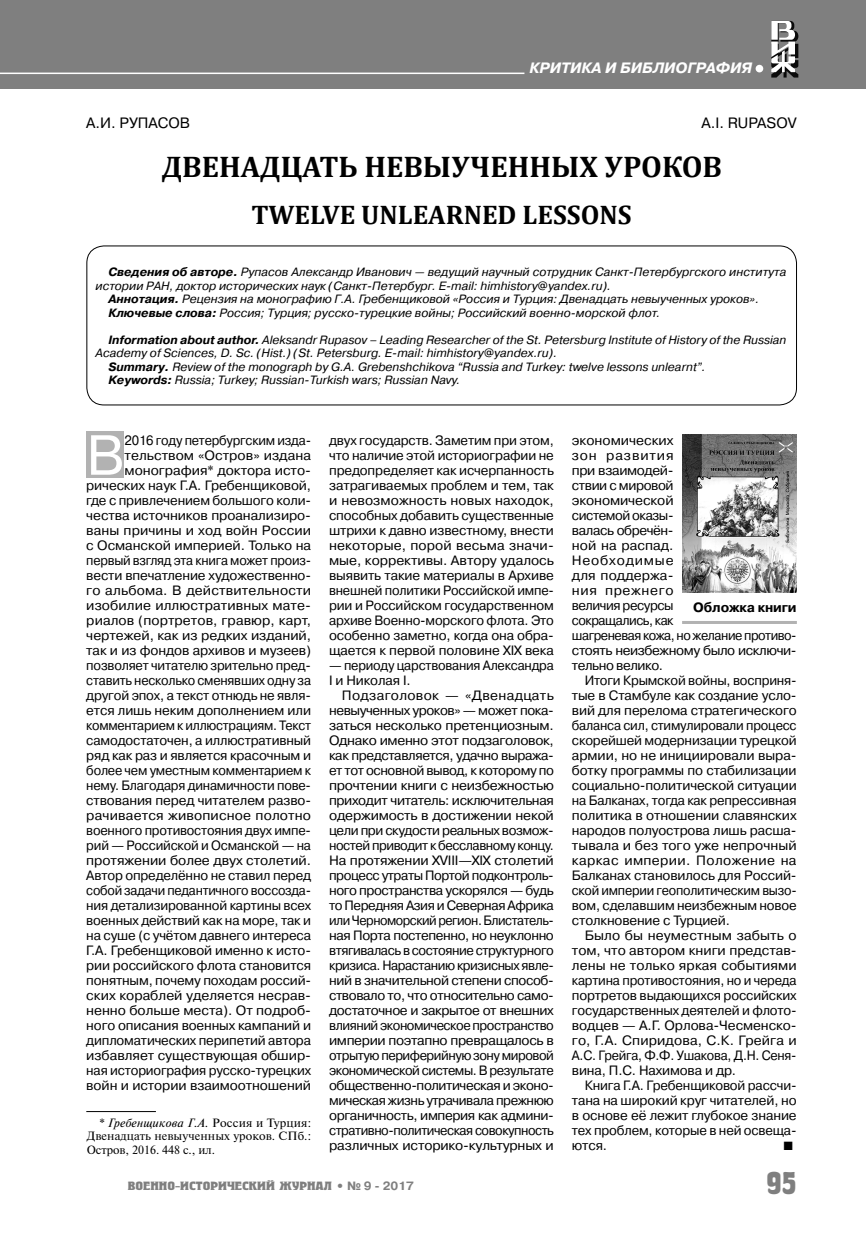
<style>
.page{position:relative;width:866px;height:1236px;background:#fff}
.page>*{position:absolute;margin:0;border:0;box-sizing:border-box;transform-origin:0 0}
.t1{font:56.4px "Pragmatica C";color:#fff}
.t2{font:700 31.5px "Herold C";color:#7f7f7f}
.t3{font:700 30px "Cambria";color:#000}
.t4{font:700 27px "Cambria";color:#000}
.t5{font:18px "Arial Narrow";color:#000}
.t6{font:15px "Pragmatica C";color:#000}
.t7{font:italic 700 15px "Pragmatica C";color:#fff}
.t8{font:13.5px/15px "Pragmatica C";letter-spacing:-.01em;color:#000;text-align:justify}
.t9{font:13.5px/15px "Pragmatica C";letter-spacing:-.01em;color:#000;text-align:right;scale:.95 1}
.t10{font:13.5px/15px "Pragmatica C";letter-spacing:-.03em;color:#000}
.t11{font:700 13.5px "Pragmatica C";letter-spacing:-.01em;color:#000}
.t12{font:italic 12px "Pragmatica C";color:#000}
.t13{font:12px/13.5px "Newton C";letter-spacing:.005em;color:#000;text-align:justify}
.t14{font:700 12px "Herold C";color:#7f7f7f;scale:1.2 1}
.s1{font-weight:700}
.s2{font-family:"Newton C"}
.s3{font-style:italic}
.s4{font-family:"Pragmatica C"}
</style>
<div class="page">
<div style="left:0;top:0;width:866px;height:88px;background:#7f7f7f"></div>
<div style="left:755px;top:65px;width:8px;height:7px;background:#fff;border-radius:50%"></div>
<svg style="left:771px;top:21px;width:27px;height:57px"></svg>
<hr style="left:0;top:73px;width:524px;height:1px;background:#fff">
<div style="left:86px;top:431px;width:38px;height:47px;background:#b2b2b2"></div>
<div style="left:86px;top:245px;width:711px;height:160px;border:1px solid #000;border-radius:17px"></div>
<hr style="left:86px;top:1111px;width:70px;height:1px;background:#000">
<hr style="left:682px;top:621px;width:115px;height:3px;background:#b2b2b2">
<img style="left:682px;top:434px;width:115px;height:158px">
<p class="t7" style="left:529px;top:62px;width:224px">КРИТИКА И БИБЛИОГРАФИЯ</p>
<p class="t6" style="left:86px;top:117px;width:105px">А.И. РУПАСОВ</p>
<p class="t6" style="left:701px;top:117px;width:97px">A.I. RUPASOV</p>
<h3 class="t3" style="left:162px;top:148px;width:562px">ДВЕНАДЦАТЬ НЕВЫУЧЕННЫХ УРОКОВ</h3>
<h3 class="t4" style="left:251px;top:198px;width:382px">TWELVE UNLEARNED LESSONS</h3>
<p class="t12" style="left:108px;top:267px;width:679px"><span class="s1">Сведения об авторе.</span> Рупасов Александр Иванович — ведущий научный сотрудник Санкт-Петербургского института</p>
<p class="t12" style="left:96px;top:281px;width:517px">истории РАН, доктор исторических наук (Санкт-Петербург. E-mail: himhistory@yandex.ru).</p>
<p class="t12" style="left:108px;top:294px;width:652px"><span class="s1">Аннотация.</span> Рецензия на монографию Г.А. Гребенщиковой «Россия и Турция: Двенадцать невыученных уроков».</p>
<p class="t12" style="left:108px;top:308px;width:553px"><span class="s1">Ключевые слова:</span> Россия; Турция; русско-турецкие войны; Российский военно-морской флот.</p>
<p class="t12" style="left:108px;top:335px;width:679px"><span class="s1">Information about author.</span> Aleksandr Rupasov – Leading Researcher of the St. Petersburg Institute of History of the Russian</p>
<p class="t12" style="left:96px;top:348px;width:463px">Academy of Sciences, D. Sc. (Hist.) (St. Petersburg. E-mail: himhistory@yandex.ru).</p>
<p class="t12" style="left:108px;top:362px;width:599px"><span class="s1">Summary.</span> Review of the monograph by G.A. Grebenshchikova “Russia and Turkey: twelve lessons unlearnt”.</p>
<p class="t12" style="left:108px;top:375px;width:353px"><span class="s1">Keywords:</span> Russia; Turkey; Russian-Turkish wars; Russian Navy.</p>
<p class="t9" style="left:86px;top:434px;width:238px">2016 году петербургским изда&shy;тельством «Остров» издана монография<span class="s2">*</span> доктора исто&shy;рических наук Г.А. Гребенщиковой, где с привлечением большого коли&shy;чества источников проанализиро&shy;ваны причины и ход войн России с Османской империей. Только на первый взгляд эта книга может произ&shy;вести впечатление художественно&shy;го альбома. В действительности изобилие иллюстративных мате&shy;риалов (портретов, гравюр, карт, чертежей, как из редких изданий, так и из фондов архивов и музеев) позволяет читателю зрительно пред&shy;ставить несколько сменявших одну за другой эпох, а текст отнюдь не явля&shy;ется лишь неким дополнением или комментарием к иллюстрациям. Текст самодостаточен, а иллюстративный ряд как раз и является красочным и более чем уместным комментарием к нему. Благодаря динамичности пове&shy;ствования перед читателем разво&shy;рачивается живописное полотно военного противостояния двух импе&shy;рий — Российской и Османской — на протяжении более двух столетий.<br>Автор определённо не ставил перед собой задачи педантичного воссозда&shy;ния детализированной картины всех военных действий как на море, так и на суше (с учётом давнего интереса Г.А. Гребенщиковой именно к исто&shy;рии российского флота становится понятным, почему походам россий&shy;ских кораблей уделяется несрав&shy;ненно больше места). От подроб&shy;ного описания военных кампаний и дипломатических перипетий автора избавляет существующая обшир&shy;ная историография русско-турецких войн и истории взаимоотношений</p>
<p class="t8" style="left:329px;top:434px;width:226px">двух государств. Заметим при этом, что наличие этой историографии не предопределяет как исчерпанность затрагиваемых проблем и тем, так и невозможность новых находок, способных добавить существенные штрихи к давно известному, внести некоторые, порой весьма значи&shy;мые, коррективы. Автору удалось выявить такие материалы в Архиве внешней политики Российской импе&shy;рии и Российском государственном архиве Военно-морского флота. Это особенно заметно, когда она обра&shy;щается к первой половине XIX века</p>
<h1 class="t1" style="left:86px;top:435px;width:40px">В</h1>
<p class="t9" style="left:329px;top:659px;width:238px;text-align:left">— периоду царствования Александра<br>I и Николая I.</p>
<p class="t8" style="left:329px;top:689px;width:226px;text-indent:13px">Подзаголовок — «Двенадцать невыученных уроков» — может пока&shy;заться несколько претенциозным.<br>Однако именно этот подзаголовок, как представляется, удачно выража&shy;ет тот основной вывод, к которому по прочтении книги с неизбежностью приходит читатель: исключительная одержимость в достижении некой цели при скудости реальных возмож&shy;ностей приводит к бесславному концу.<br>На протяжении XVIII—XIX столетий процесс утраты Портой подконтроль&shy;ного пространства ускорялся — будь то Передняя Азия и Северная Африка или Черноморский регион. Блистатель&shy;ная Порта постепенно, но неуклонно втягивалась в состояние структурного кризиса. Нарастанию кризисных явле&shy;ний в значительной степени способ&shy;ствовало то, что относительно само&shy;достаточное и закрытое от внешних влияний экономическое пространство империи поэтапно превращалось в отрытую периферийную зону мировой экономической системы. В результате общественно-политическая и эконо&shy;мическая жизнь утрачивала прежнюю органичность, империя как админи&shy;стративно-политическая совокупность различных историко-культурных и</p>
<p class="t13" style="left:87px;top:1116px;width:226px;text-indent:13px">* <span class="s3">Гребенщикова Г.А.</span> Россия и Турция:<br>Двенадцать невыученных уроков. СПб.:<br>Остров, 2016. 448 с., ил.</p>
<p class="t10" style="left:572px;top:434px;width:226px">экономических<br>зон развития<br>при взаимодей-<br>ствии с мировой<br>экономической<br>системой оказы-<br>валась обречён-<br>ной на распад.<br>Необходимые<br>для поддержа-<br>ния прежнего<br>величия ресурсы<br>сокращались, как<br>шагреневая кожа, но желание противо&shy;стоять неизбежному было исключи&shy;тельно велико.</p>
<p class="t8" style="left:572px;top:674px;width:226px;text-indent:13px">Итоги Крымской войны, восприня&shy;тые в Стамбуле как создание усло&shy;вий для перелома стратегического баланса сил, стимулировали процесс скорейшей модернизации турецкой армии, но не инициировали выра&shy;ботку программы по стабилизации социально-политической ситуации на Балканах, тогда как репрессивная политика в отношении славянских народов полуострова лишь расша&shy;тывала и без того уже непрочный каркас империи. Положение на Балканах становилось для Россий&shy;ской империи геополитическим вызо&shy;вом, сделавшим неизбежным новое столкновение с Турцией.</p>
<p class="t8" style="left:572px;top:929px;width:226px;text-indent:13px">Было бы неуместным забыть о том, что автором книги представ&shy;лены не только яркая событиями картина противостояния, но и череда портретов выдающихся российских государственных деятелей и флото&shy;водцев — А.Г. Орлова-Чесменско&shy;го, Г.А. Спиридова, С.К. Грейга и А.С. Грейга, Ф.Ф. Ушакова, Д.Н. Сеня&shy;вина, П.С. Нахимова и др.</p>
<p class="t8" style="left:572px;top:1079px;width:226px;text-indent:13px">Книга Г.А. Гребенщиковой рассчи&shy;тана на широкий круг читателей, но в основе её лежит глубокое знание тех проблем, которые в ней освеща&shy;ются.</p>
<p class="t11" style="left:693px;top:602px;width:105px">Обложка книги</p>
<h3 class="t5" style="left:784px;top:1133px;width:12px">■</h3>
<p class="t14" style="left:128px;top:1179px;width:240px">ВОЕННО-ИСТОРИЧЕСКИЙ ЖУРНАЛ <span class="s4">• № 9 - 2017</span></p>
<h2 class="t2" style="left:766px;top:1164px;width:32px">95</h2>
</div>
